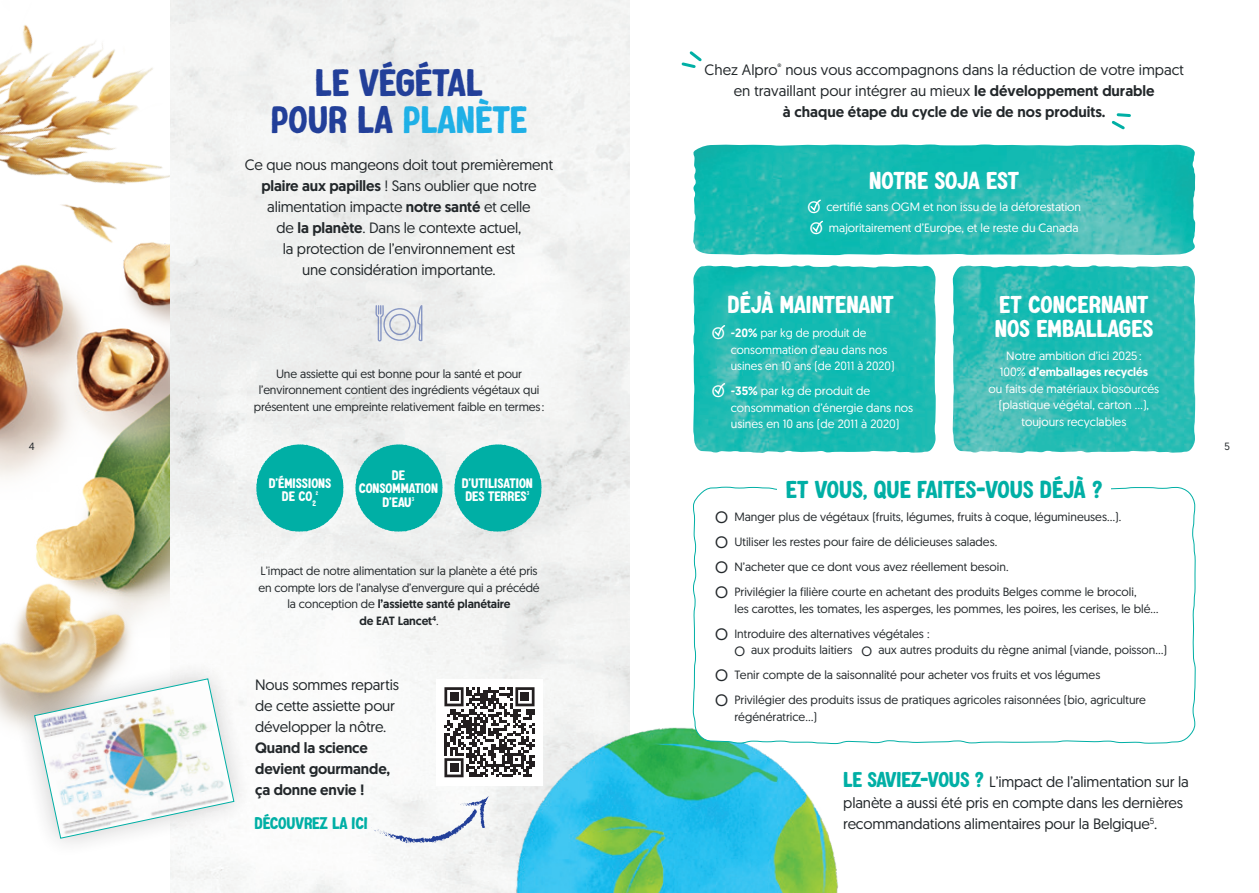
<style>
.page{position:relative;width:1259px;height:893px;background:#fff}
.page>*{position:absolute;margin:0;border:0;box-sizing:border-box;transform-origin:0 0}
.t1{font:37.5px/37.5px "ALPROLICIOUS";color:#223f99;text-align:center}
.t2{font:24px/24px "ALPROLICIOUS";letter-spacing:-.005em;color:#fff}
.t3{font:24px "ALPROLICIOUS";letter-spacing:-.005em;color:#00afa5}
.t4{font:16.5px "ALPROLICIOUS";letter-spacing:-.01em;color:#00afa5}
.t5{font:15px/21px "Geomanist";letter-spacing:-.01em;color:#22272a;text-align:center}
.t6{font:500 15px/21px "Geomanist";letter-spacing:-.01em;color:#22272a}
.t7{font:13.5px/13.5px "ALPROLICIOUS";color:#fff;text-align:center}
.t8{font:12px/25px "Geomanist";color:#22272a}
.t9{font:12px/16.5px "Geomanist";color:#fff}
.t10{font:10.5px "Geomanist";color:#22272a}
.t11{font:5.25px "ALPROLICIOUS";color:#fff}
.s1{color:#1fb0e6}
.s2{font-weight:500}
.s3{font-size:16.5px}
.s4{font-size:13.5px}
.s5{font-family:"ALPROLICIOUS";font-size:21px;color:#00afa5}
</style>
<div class="page">
<img style="left:0;top:332px;width:171px;height:144px">
<img style="left:0;top:0;width:171px;height:332px">
<img style="left:171px;top:0;width:458px;height:893px">
<svg style="left:256px;top:444px;width:87px;height:88px"></svg>
<svg style="left:355px;top:444px;width:88px;height:88px;background:#36bdb5"></svg>
<svg style="left:454px;top:444px;width:87px;height:88px;background:#34bdb5"></svg>
<img style="left:508px;top:721px;width:330px;height:172px">
<svg style="left:375px;top:305px;width:47px;height:36px;background:#d0d5e0"></svg>
<div style="left:436px;top:679px;width:106px;height:106px;background:#fff"></div>
<svg style="left:444px;top:687px;width:90px;height:90px"></svg>
<svg style="left:371px;top:796px;width:118px;height:48px"></svg>
<svg style="left:681px;top:51px;width:21px;height:17px"></svg>
<svg style="left:1111px;top:113px;width:20px;height:17px"></svg>
<img style="left:693px;top:265px;width:242px;height:188px">
<img style="left:952px;top:265px;width:243px;height:188px">
<svg style="left:692px;top:486px;width:504px;height:258px"></svg>
<img style="left:693px;top:144px;width:502px;height:111px">
<div style="left:777px;top:477px;width:334px;height:32px;background:#fff"></div>
<svg style="left:809px;top:198px;width:13px;height:15px"></svg>
<svg style="left:811px;top:219px;width:13px;height:16px"></svg>
<svg style="left:713px;top:324px;width:13px;height:15px"></svg>
<svg style="left:713px;top:382px;width:13px;height:15px"></svg>
<img style="left:0;top:476px;width:232px;height:246px">
<svg style="left:6px;top:651px;width:256px;height:215px"></svg>
<svg style="left:34px;top:678px;width:200px;height:161px"></svg>
<h1 class="t1" style="left:271px;top:64px;width:258px">LE VÉGÉTAL<br>POUR LA <span class="s1">PLANÈTE</span></h1>
<p class="t5" style="left:245px;top:153px;width:310px">Ce que nous mangeons doit tout premièrement <span class="s2">plaire aux papilles</span> ! Sans oublier que notre alimentation impacte <span class="s2">notre santé</span> et celle<br>de <span class="s2">la planète</span>. Dans le contexte actuel,<br>la protection de l’environnement est<br>une considération importante.</p>
<p class="t8" style="left:254px;top:365px;width:292px;line-height:16.5px;text-align:center">Une assiette qui est bonne pour la santé et pour l’environnement contient des ingrédients végétaux qui présentent une empreinte relativement faible en termes:</p>
<p class="t5" style="left:704px;top:59px;width:481px">Chez Alpro<sup>®</sup> nous vous accompagnons dans la réduction de votre impact en travaillant pour intégrer au mieux <span class="s2">le développement durable<br>à chaque étape du cycle de vie de nos produits.</span></p>
<h2 class="t2" style="left:869px;top:168px;width:152px">NOTRE SOJA EST</h2>
<p class="t9" style="left:807px;top:196px;width:275px;line-height:20.7px"><span class="s3">O</span> certifié sans OGM et non issu de la déforestation<br><span class="s3">O</span> majoritairement d’Europe, et le reste du Canada</p>
<h2 class="t2" style="left:727px;top:292px;width:168px">DÉJÀ MAINTENANT</h2>
<h2 class="t2" style="left:994px;top:292px;width:160px">ET CONCERNANT<br>NOS EMBALLAGES</h2>
<p class="t9" style="left:731px;top:325px;width:165px;text-indent:-19px"><span class="s3">O</span> <span class="s2">-20%</span> par kg de produit de consommation d’eau dans nos usines en 10 ans (de 2011 à 2020)</p>
<p class="t9" style="left:731px;top:383px;width:184px;text-indent:-19px"><span class="s3">O</span> <span class="s2">-35%</span> par kg de produit de consommation d’énergie dans nos usines en 10 ans (de 2011 à 2020)</p>
<p class="t9" style="left:988px;top:347px;width:172px;text-align:center">Notre ambition d’ici 2025:<br>100% <span class="s2">d’emballages recyclés<br></span>ou faits de matériaux biosourcés (plastique végétal, carton ...), toujours recyclables</p>
<p class="t10" style="left:29px;top:440px;width:7px">4</p>
<p class="t10" style="left:1224px;top:440px;width:7px">5</p>
<p class="t7" style="left:269px;top:476px;width:64px">D’ÉMISSIONS<br>DE CO<sub>2</sub></p>
<p class="t11" style="left:316px;top:490px;width:4px">2</p>
<p class="t7" style="left:359px;top:468px;width:81px">DE<br>CONSOMMATION<br>D’EAU</p>
<p class="t11" style="left:412px;top:496px;width:4px">3</p>
<p class="t7" style="left:462px;top:476px;width:72px;text-align:left">D’UTILISATION<br>DES TERRES</p>
<p class="t11" style="left:527px;top:490px;width:4px">3</p>
<p class="t8" style="left:258px;top:562px;width:283px;line-height:16.5px;text-align:center">L’impact de notre alimentation sur la planète a été pris en compte lors de l’analyse d’envergure qui a précédé la conception de <span class="s2">l’assiette santé planétaire<br>de EAT Lancet</span><sup>4</sup>.</p>
<p class="t5" style="left:255px;top:674px;width:145px;text-align:left">Nous sommes repartis de cette assiette pour développer la nôtre.</p>
<p class="t6" style="left:255px;top:737px;width:137px">Quand la science devient gourmande, ça donne envie !</p>
<h3 class="t4" style="left:254px;top:813px;width:115px">DÉCOUVREZ LA ICI</h3>
<h2 class="t3" style="left:786px;top:475px;width:318px">ET VOUS, QUE FAITES-VOUS DÉJÀ ?</h2>
<p class="t8" style="left:715px;top:504px;width:423px"><span class="s3">O</span> Manger plus de végétaux (fruits, légumes, fruits à coque, légumineuses…).<br><span class="s3">O</span> Utiliser les restes pour faire de délicieuses salades.<br><span class="s3">O</span> N’acheter que ce dont vous avez réellement besoin.<br><span class="s3">O</span> Privilégier la filière courte en achetant des produits Belges comme le brocoli,</p>
<p class="t8" style="left:715px;top:596px;width:439px;text-indent:19px">les carottes, les tomates, les asperges, les pommes, les poires, les cerises, le blé...<br><span class="s3">O</span> Introduire des alternatives végétales :</p>
<p class="t8" style="left:715px;top:637px;width:453px;text-indent:19px"><span class="s4">O</span> aux produits laitiers <span class="s4">O</span> aux autres produits du règne animal (viande, poisson…)<br><span class="s3">O</span> Tenir compte de la saisonnalité pour acheter vos fruits et vos légumes<br><span class="s3">O</span> Privilégier des produits issus de pratiques agricoles raisonnées (bio, agriculture</p>
<p class="t8" style="left:734px;top:704px;width:84px">régénératrice... )</p>
<p class="t5" style="left:843px;top:771px;width:347px;text-align:left"><span class="s5">LE SAVIEZ-VOUS ?</span> L’impact de l’alimentation sur la planète a aussi été pris en compte dans les dernières recommandations alimentaires pour la Belgique<sup>5</sup>.</p>
</div>
